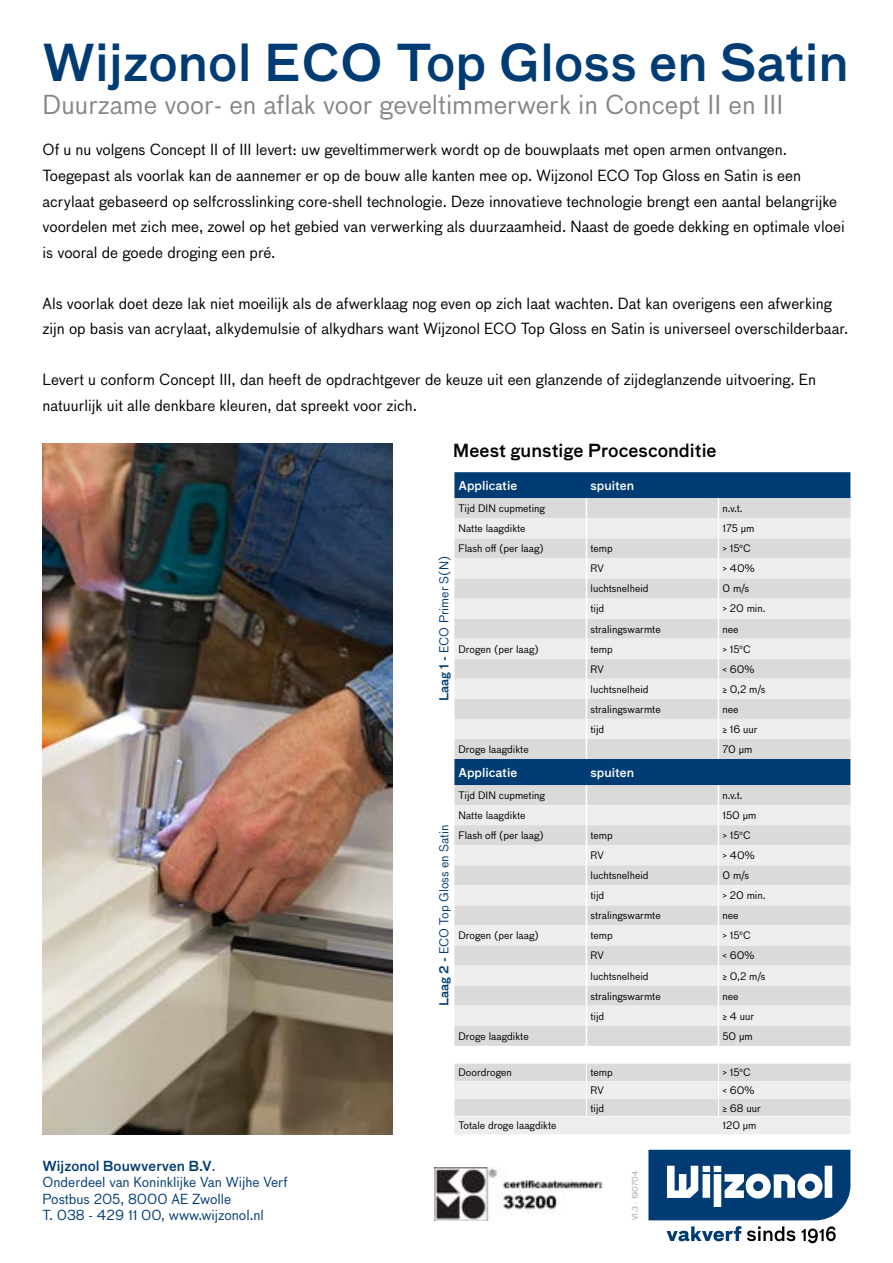
<style>
.page{position:relative;width:893px;height:1263px;background:#fff}
.page>*{position:absolute;margin:0;border:0;box-sizing:border-box;transform-origin:0 0}
.t1{font:500 49.5px "Bau OT";color:#003c74}
.t2{font:25.5px "Bau Pro";color:#878787}
.t3{font:500 17.55px "Bau OT";color:#020203}
.t4{font:15px/25.5px "Bau Pro";color:#000}
.t5{font:13.5px/16.5px "Bau Pro";color:#003c74}
.t6{font:500 13.5px "Bau OT";color:#003c74}
.t7{font:12.15px "Bau Pro";color:#003c74}
.t8{font:500 12px "Bau OT";color:#fff}
.t9{font:10.05px "Bau Pro";color:#000}
.t10{font:7.5px "Bau Pro";color:#9d9d9c}
.s1{font-family:"Bau Pro";font-weight:400}
.s2{font-family:"Bau OT";font-weight:500}
</style>
<div class="page">
<img style="left:43px;top:443px;width:349px;height:691px">
<svg style="left:648px;top:1150px;width:202px;height:70px"></svg>
<svg style="left:667px;top:1226px;width:128px;height:15px"></svg>
<svg style="left:801px;top:1226px;width:35px;height:17px"></svg>
<img style="left:435px;top:1168px;width:168px;height:52px">
<svg style="left:454px;top:472px;width:396px;height:662px;background:#d2d7db"></svg>
<hr style="left:454px;top:1116px;width:132px;height:1px;background:#fff">
<hr style="left:586px;top:1116px;width:132px;height:1px;background:#fff">
<hr style="left:718px;top:1116px;width:132px;height:1px;background:#fff">
<h1 class="t1" style="left:43px;top:34px;width:808px">Wijzonol ECO Top Gloss en Satin</h1>
<h2 class="t2" style="left:43px;top:86px;width:742px">Duurzame voor- en aflak voor geveltimmerwerk in Concept II en III</h2>
<p class="t4" style="left:43px;top:137px;width:804px">Of u nu volgens Concept II of III levert: uw geveltimmerwerk wordt op de bouwplaats met open armen ontvangen.<br>Toegepast als voorlak kan de aannemer er op de bouw alle kanten mee op. Wijzonol ECO Top Gloss en Satin is een acrylaat gebaseerd op selfcrosslinking core-shell technologie. Deze innovatieve technologie brengt een aantal belangrijke voordelen met zich mee, zowel op het gebied van verwerking als duurzaamheid. Naast de goede dekking en optimale vloei is vooral de goede droging een pré.</p>
<p class="t4" style="left:43px;top:290px;width:807px">Als voorlak doet deze lak niet moeilijk als de afwerklaag nog even op zich laat wachten. Dat kan overigens een afwerking zijn op basis van acrylaat, alkydemulsie of alkydhars want Wijzonol ECO Top Gloss en Satin is universeel overschilderbaar.</p>
<p class="t4" style="left:43px;top:366px;width:775px">Levert u conform Concept III, dan heeft de opdrachtgever de keuze uit een glanzende of zijdeglanzende uitvoering. En natuurlijk uit alle denkbare kleuren, dat spreekt voor zich.</p>
<p class="t3" style="left:453px;top:440px;width:265px">Meest gunstige Procesconditie</p>
<p class="t6" style="left:43px;top:1158px;width:175px">Wijzonol Bouwverven B.V<span class="s1">.</span></p>
<p class="t5" style="left:43px;top:1173px;width:246px">Onderdeel van Koninklijke Van Wijhe Verf<br>Postbus 205, 8000 AE Zwolle<br>T. 038 - 429 11 00, www.wijzonol.nl</p>
<p class="t7" style="left:435px;top:701px;width:147px;rotate:-90deg"><span class="s2">Laag 1 -</span> ECO Primer S(N)</p>
<p class="t7" style="left:435px;top:1006px;width:184px;rotate:-90deg"><span class="s2">Laag 2 -</span> ECO Top Gloss en Satin</p>
<p class="t8" style="left:458px;top:478px;width:60px">Applicatie</p>
<p class="t8" style="left:590px;top:478px;width:45px">spuiten</p>
<p class="t9" style="left:458px;top:501px;width:88px">Tijd DIN cupmeting</p>
<p class="t9" style="left:722px;top:501px;width:22px">n.v.t.</p>
<p class="t9" style="left:458px;top:521px;width:69px">Natte laagdikte</p>
<p class="t9" style="left:722px;top:521px;width:33px">175 μm</p>
<p class="t9" style="left:458px;top:541px;width:87px">Flash off (per laag)</p>
<p class="t9" style="left:590px;top:541px;width:24px">temp</p>
<p class="t9" style="left:722px;top:541px;width:30px">&gt; 15°C</p>
<p class="t9" style="left:590px;top:561px;width:15px">RV</p>
<p class="t9" style="left:722px;top:561px;width:34px">&gt; 40%</p>
<p class="t9" style="left:590px;top:581px;width:60px">luchtsnelheid</p>
<p class="t9" style="left:722px;top:581px;width:28px">0 m/s</p>
<p class="t9" style="left:590px;top:601px;width:15px">tijd</p>
<p class="t9" style="left:722px;top:601px;width:45px">&gt; 20 min.</p>
<p class="t9" style="left:590px;top:622px;width:72px">stralingswarmte</p>
<p class="t9" style="left:722px;top:622px;width:18px">nee</p>
<p class="t9" style="left:458px;top:642px;width:82px">Drogen (per laag)</p>
<p class="t9" style="left:590px;top:642px;width:24px">temp</p>
<p class="t9" style="left:722px;top:642px;width:30px">&gt; 15°C</p>
<p class="t9" style="left:590px;top:662px;width:15px">RV</p>
<p class="t9" style="left:722px;top:662px;width:33px">&lt; 60%</p>
<p class="t9" style="left:590px;top:682px;width:60px">luchtsnelheid</p>
<p class="t9" style="left:722px;top:682px;width:45px">≥ 0,2 m/s</p>
<p class="t9" style="left:590px;top:702px;width:72px">stralingswarmte</p>
<p class="t9" style="left:722px;top:702px;width:18px">nee</p>
<p class="t9" style="left:590px;top:722px;width:15px">tijd</p>
<p class="t9" style="left:722px;top:722px;width:37px">≥ 16 uur</p>
<p class="t9" style="left:458px;top:742px;width:72px">Droge laagdikte</p>
<p class="t9" style="left:722px;top:742px;width:31px">70 μm</p>
<p class="t8" style="left:458px;top:765px;width:60px">Applicatie</p>
<p class="t8" style="left:590px;top:765px;width:45px">spuiten</p>
<p class="t9" style="left:458px;top:788px;width:88px">Tijd DIN cupmeting</p>
<p class="t9" style="left:722px;top:788px;width:22px">n.v.t.</p>
<p class="t9" style="left:458px;top:808px;width:69px">Natte laagdikte</p>
<p class="t9" style="left:722px;top:808px;width:35px">150 μm</p>
<p class="t9" style="left:458px;top:828px;width:87px">Flash off (per laag)</p>
<p class="t9" style="left:590px;top:828px;width:24px">temp</p>
<p class="t9" style="left:722px;top:828px;width:30px">&gt; 15°C</p>
<p class="t9" style="left:590px;top:848px;width:15px">RV</p>
<p class="t9" style="left:722px;top:848px;width:34px">&gt; 40%</p>
<p class="t9" style="left:590px;top:868px;width:60px">luchtsnelheid</p>
<p class="t9" style="left:722px;top:868px;width:28px">0 m/s</p>
<p class="t9" style="left:590px;top:888px;width:15px">tijd</p>
<p class="t9" style="left:722px;top:888px;width:45px">&gt; 20 min.</p>
<p class="t9" style="left:590px;top:908px;width:72px">stralingswarmte</p>
<p class="t9" style="left:722px;top:908px;width:18px">nee</p>
<p class="t9" style="left:458px;top:928px;width:82px">Drogen (per laag)</p>
<p class="t9" style="left:590px;top:928px;width:24px">temp</p>
<p class="t9" style="left:722px;top:928px;width:30px">&gt; 15°C</p>
<p class="t9" style="left:590px;top:948px;width:15px">RV</p>
<p class="t9" style="left:722px;top:948px;width:33px">&lt; 60%</p>
<p class="t9" style="left:590px;top:968px;width:60px">luchtsnelheid</p>
<p class="t9" style="left:722px;top:968px;width:45px">≥ 0,2 m/s</p>
<p class="t9" style="left:590px;top:989px;width:72px">stralingswarmte</p>
<p class="t9" style="left:722px;top:989px;width:18px">nee</p>
<p class="t9" style="left:590px;top:1009px;width:15px">tijd</p>
<p class="t9" style="left:722px;top:1009px;width:33px">≥ 4 uur</p>
<p class="t9" style="left:458px;top:1029px;width:72px">Droge laagdikte</p>
<p class="t9" style="left:722px;top:1029px;width:32px">50 μm</p>
<p class="t9" style="left:458px;top:1065px;width:55px">Doordrogen</p>
<p class="t9" style="left:590px;top:1065px;width:24px">temp</p>
<p class="t9" style="left:722px;top:1065px;width:30px">&gt; 15°C</p>
<p class="t9" style="left:590px;top:1083px;width:15px">RV</p>
<p class="t9" style="left:722px;top:1083px;width:33px">&lt; 60%</p>
<p class="t9" style="left:590px;top:1101px;width:15px">tijd</p>
<p class="t9" style="left:722px;top:1101px;width:40px">≥ 68 uur</p>
<p class="t9" style="left:458px;top:1118px;width:99px">Totale droge laagdikte</p>
<p class="t9" style="left:722px;top:1118px;width:36px">120 μm</p>
<p class="t10" style="left:630px;top:1220px;width:51px;rotate:-90deg">V1.3 - 190704</p>
</div>
